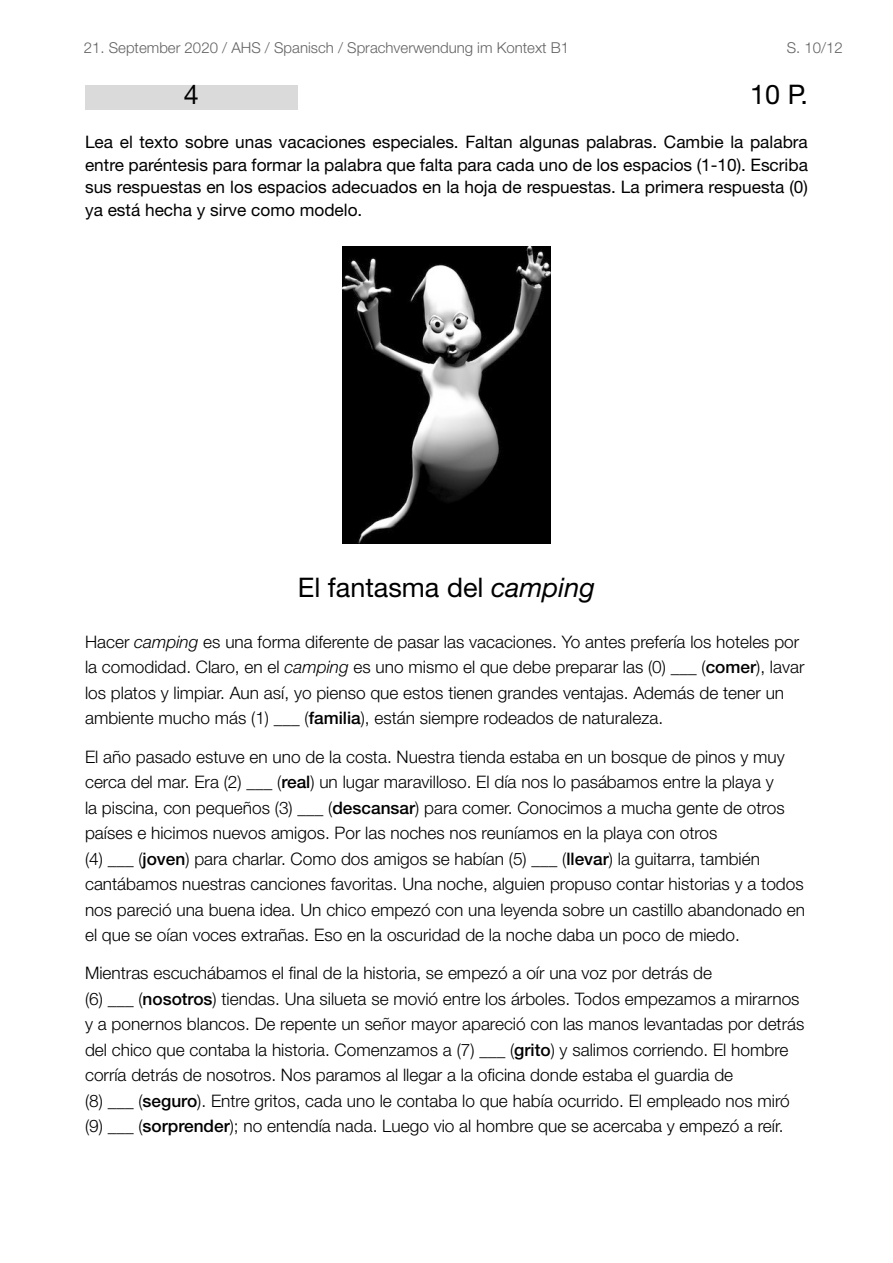
<style>
.page{position:relative;width:893px;height:1263px;background:#fff}
.page>*{position:absolute;margin:0;border:0;box-sizing:border-box;transform-origin:0 0}
.t1{font:27px "Helvetica Neue LT Pro";color:#000}
.t2{font:300 17.25px/25.5px "Helvetica Neue LT Pro";color:#000}
.t3{font:17.25px/22.5px "Helvetica Neue LT Pro";color:#000;text-align:justify}
.t4{font:300 15px "Helvetica Neue LT Std";color:#636363}
.s1{font-style:italic}
.s2{font-weight:500}
</style>
<div class="page">
<div style="left:85px;top:85px;width:213px;height:24px;background:#dadada"></div>
<img style="left:343px;top:246px;width:207px;height:298px">
<p class="t4" style="left:84px;top:39px;width:487px">21. September 2020 / AHS / Spanisch / Sprachverwendung im Kontext B1</p>
<p class="t4" style="left:787px;top:39px;width:58px">S. 10/12</p>
<h1 class="t1" style="left:184px;top:78px;width:17px">4</h1>
<h1 class="t1" style="left:750px;top:78px;width:59px">10 P.</h1>
<p class="t3" style="left:85px;top:130px;width:724px">Lea el texto sobre unas vacaciones especiales. Faltan algunas palabras. Cambie la palabra entre paréntesis para formar la palabra que falta para cada uno de los espacios (1-10). Escriba sus respuestas en los espacios adecuados en la hoja de respuestas. La primera respuesta (0) ya está hecha y sirve como modelo.</p>
<h1 class="t1" style="left:298px;top:570px;width:299px">El fantasma del <span class="s1">camping</span></h1>
<p class="t2" style="left:85px;top:629px;width:721px">Hacer <span class="s1">camping</span> es una forma diferente de pasar las vacaciones. Yo antes prefería los hoteles por la comodidad. Claro, en el <span class="s1">camping</span> es uno mismo el que debe preparar las (0) ___ (<span class="s2">comer</span>), lavar los platos y limpiar. Aun así, yo pienso que estos tienen grandes ventajas. Además de tener un ambiente mucho más (1) ___ (<span class="s2">familia</span>), están siempre rodeados de naturaleza.</p>
<p class="t2" style="left:85px;top:743px;width:721px">El año pasado estuve en uno de la costa. Nuestra tienda estaba en un bosque de pinos y muy cerca del mar. Era (2) ___ (<span class="s2">real</span>) un lugar maravilloso. El día nos lo pasábamos entre la playa y<br>la piscina, con pequeños (3) ___ (<span class="s2">descansar</span>) para comer. Conocimos a mucha gente de otros países e hicimos nuevos amigos. Por las noches nos reuníamos en la playa con otros<br>(4) ___ (<span class="s2">joven</span>) para charlar. Como dos amigos se habían (5) ___ (<span class="s2">llevar</span>) la guitarra, también cantábamos nuestras canciones favoritas. Una noche, alguien propuso contar historias y a todos nos pareció una buena idea. Un chico empezó con una leyenda sobre un castillo abandonado en el que se oían voces extrañas. Eso en la oscuridad de la noche daba un poco de miedo.</p>
<p class="t2" style="left:85px;top:960px;width:721px">Mientras escuchábamos el final de la historia, se empezó a oír una voz por detrás de<br>(6) ___ (<span class="s2">nosotros</span>) tiendas. Una silueta se movió entre los árboles. Todos empezamos a mirarnos y a ponernos blancos. De repente un señor mayor apareció con las manos levantadas por detrás del chico que contaba la historia. Comenzamos a (7) ___ (<span class="s2">grito</span>) y salimos corriendo. El hombre corría detrás de nosotros. Nos paramos al llegar a la oficina donde estaba el guardia de<br>(8) ___ (<span class="s2">seguro</span>). Entre gritos, cada uno le contaba lo que había ocurrido. El empleado nos miró (9) ___ (<span class="s2">sorprender</span>); no entendía nada. Luego vio al hombre que se acercaba y empezó a reír.</p>
</div>
